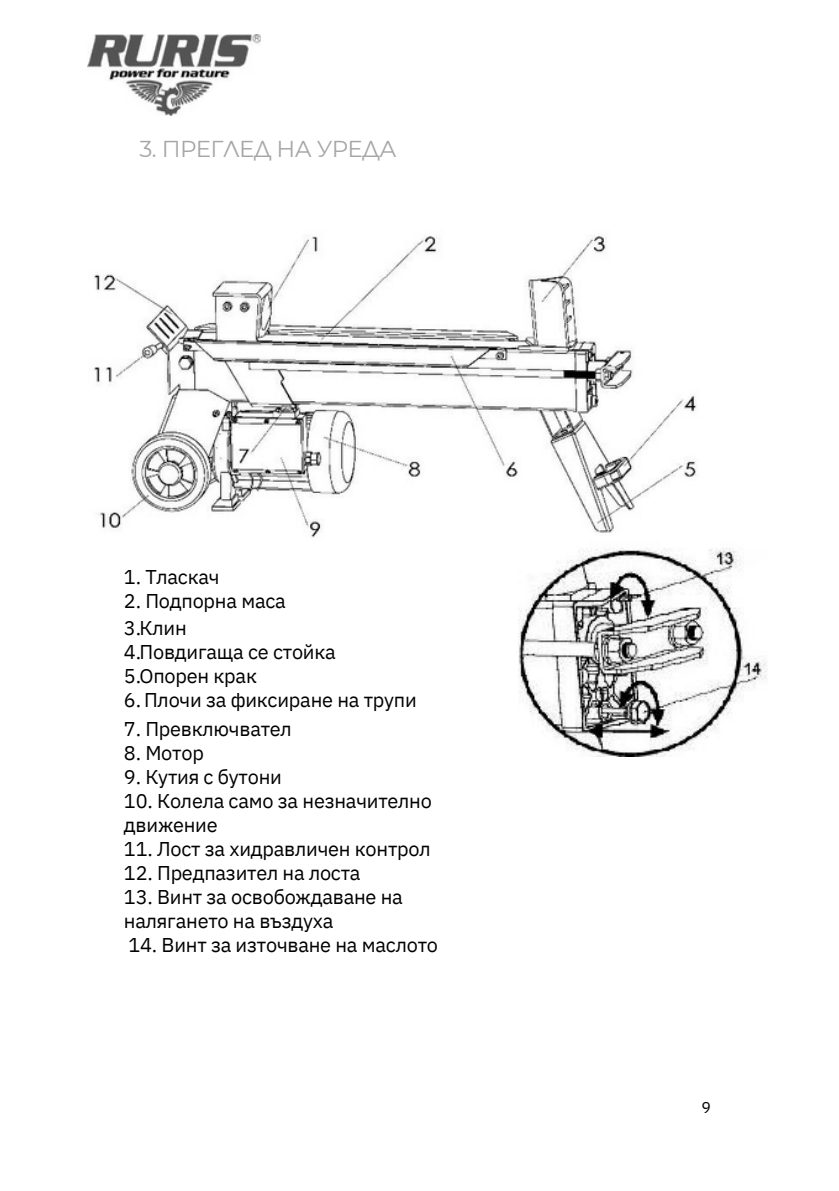
<style>
.page{position:relative;width:839px;height:1191px;background:#fff}
.page>*{position:absolute;margin:0;border:0;box-sizing:border-box;transform-origin:0 0}
.t1{font:23px "Montserrat";letter-spacing:-.025em;color:#a6a6a6}
.t2{font:20px/24px "IBM Plex Sans";letter-spacing:-.01em;color:#000}
.t3{font:15.8px "IBM Plex Sans";color:#000}
</style>
<div class="page">
<img style="left:88px;top:34px;width:172px;height:81px">
<img style="left:94px;top:235px;width:603px;height:303px">
<img style="left:518px;top:536px;width:249px;height:221px">
<p class="t1" style="left:139px;top:135px;width:258px">3. ПРЕГЛЕД НА УРЕДА</p>
<p class="t2" style="left:124px;top:564px;width:97px">1. Тласкач</p>
<p class="t2" style="left:124px;top:588px;width:163px">2. Подпорна маса</p>
<p class="t2" style="left:124px;top:615px;width:213px">3.Клин<br>4.Повдигаща се стойка<br>5.Опорен крак</p>
<p class="t2" style="left:124px;top:687px;width:294px">6. Плочи за фиксиране на трупи</p>
<p class="t2" style="left:124px;top:716px;width:169px">7. Превключвател</p>
<p class="t2" style="left:124px;top:740px;width:81px">8. Мотор</p>
<p class="t2" style="left:124px;top:764px;width:159px">9. Кутия с бутони</p>
<p class="t2" style="left:124px;top:788px;width:309px">10. Колела само за незначително движение</p>
<p class="t2" style="left:124px;top:836px;width:308px">11. Лост за хидравличен контрол</p>
<p class="t2" style="left:124px;top:860px;width:238px">12. Предпазител на лоста</p>
<p class="t2" style="left:124px;top:884px;width:280px">13. Винт за освобождаване на налягането на въздуха</p>
<p class="t2" style="left:128px;top:932px;width:311px">14. Винт за източване на маслото</p>
<p class="t3" style="left:701px;top:1097px;width:11px">9</p>
</div>
